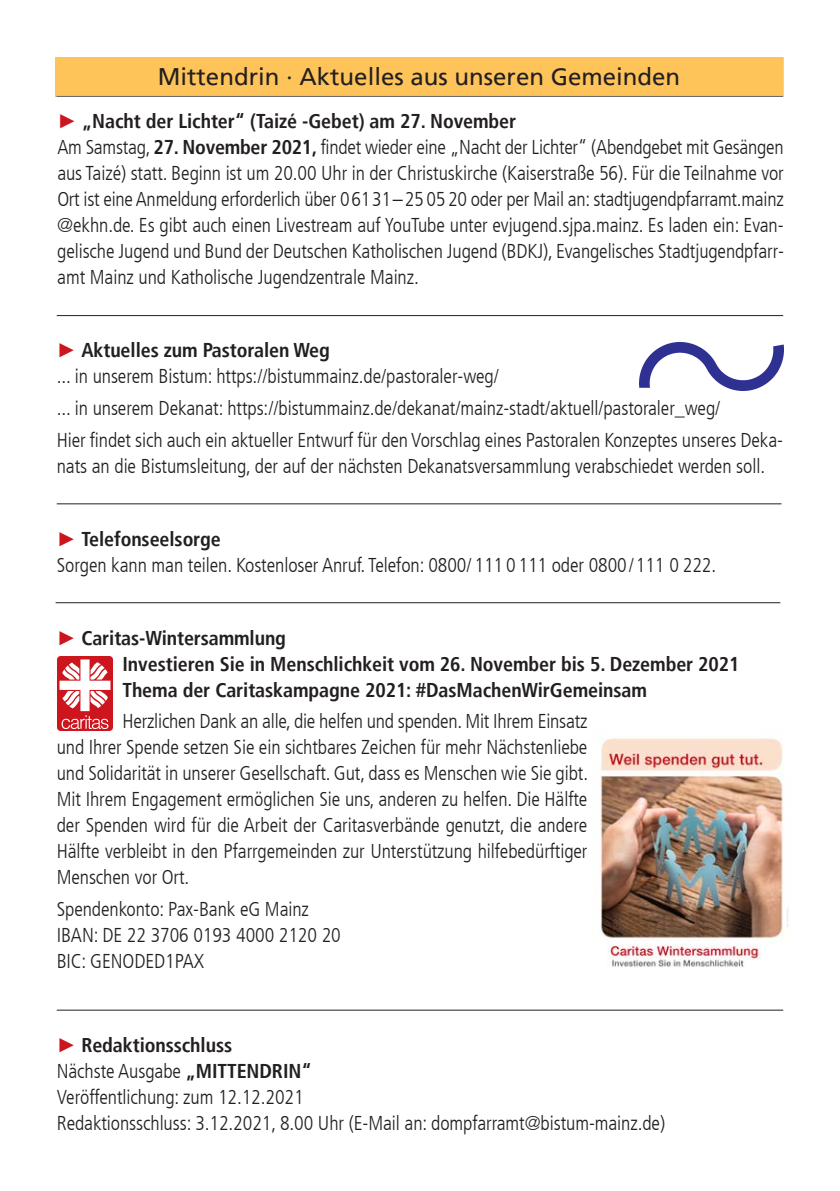
<style>
.page{position:relative;width:840px;height:1191px;background:#fff}
.page>*{position:absolute;margin:0;border:0;box-sizing:border-box;transform-origin:0 0}
.t1{font:24px "Frutiger LT";color:#231f20}
.t2{font:300 condensed 20px/26px "Frutiger LT";letter-spacing:-.005em;color:#231f20}
.t3{font:700 condensed 20px/26px "Frutiger LT";letter-spacing:-.005em;color:#231f20}
.s1{font-family:"Arial";font-weight:400;font-stretch:normal;color:#cd151d}
.s2{font-weight:700}
</style>
<div class="page">
<div style="left:56px;top:57px;width:726px;height:39px;background:#fec459"></div>
<hr style="left:56px;top:96px;width:726px;height:1px;background:#636366">
<hr style="left:57px;top:503px;width:724px;height:1px;background:#231f20">
<img style="left:57px;top:657px;width:55px;height:73px">
<img style="left:639px;top:342px;width:143px;height:48px">
<hr style="left:57px;top:315px;width:725px;height:1px;background:#231f20">
<img style="left:600px;top:738px;width:188px;height:229px">
<hr style="left:57px;top:1009px;width:725px;height:1px;background:#231f20">
<hr style="left:56px;top:602px;width:723px;height:1px;background:#231f20">
<p class="t1" style="left:158px;top:62px;width:523px">Mittendrin · Aktuelles aus unseren Gemeinden</p>
<p class="t2" style="left:57px;top:109px;width:727px"><span class="s1">►</span> <span class="s2">„Nacht der Lichter“ (Taizé -Gebet) am 27. November<br></span>Am Samstag, <span class="s2">27. November 2021,</span> findet wieder eine „Nacht der Lichter“ (Abendgebet mit Gesängen aus Taizé) statt. Beginn ist um 20.00 Uhr in der Christuskirche (Kaiserstraße 56). Für die Teilnahme vor Ort ist eine Anmeldung erforderlich über 06131–25 05 20 oder per Mail an: stadtjugendpfarramt.mainz @ekhn.de. Es gibt auch einen Livestream auf YouTube unter evjugend.sjpa.mainz. Es laden ein: Evan&shy;gelische Jugend und Bund der Deutschen Katholischen Jugend (BDKJ), Evangelisches Stadtjugendpfarr&shy;amt Mainz und Katholische Jugendzentrale Mainz.</p>
<p class="t2" style="left:57px;top:338px;width:443px"><span class="s1">►</span> <span class="s2">Aktuelles zum Pastoralen Weg<br></span>... in unserem Bistum: https://bistummainz.de/pastoraler-weg/</p>
<p class="t2" style="left:57px;top:395px;width:664px">... in unserem Dekanat: https://bistummainz.de/dekanat/mainz-stadt/aktuell/pastoraler_weg/</p>
<p class="t2" style="left:57px;top:427px;width:727px">Hier findet sich auch ein aktueller Entwurf für den Vorschlag eines Pastoralen Konzeptes unseres Deka&shy;nats an die Bistumsleitung, der auf der nächsten Dekanatsversammlung verabschiedet werden soll.</p>
<p class="t2" style="left:57px;top:526px;width:660px"><span class="s1">►</span> <span class="s2">Telefonseelsorge<br></span>Sorgen kann man teilen. Kostenloser Anruf. Telefon: 0800/ 1110 111 oder 0800/111 0 222.</p>
<p class="t3" style="left:122px;top:624px;width:618px;text-indent:-66px"><span class="s1">►</span> Caritas-Wintersammlung<br>Investieren Sie in Menschlichkeit vom 26. November bis 5. Dezember 2021<br>Thema der Caritaskampagne 2021: #DasMachenWirGemeinsam</p>
<p class="t2" style="left:57px;top:708px;width:532px;text-align:justify;text-indent:66px">Herzlichen Dank an alle, die helfen und spenden. Mit Ihrem Einsatz und Ihrer Spende setzen Sie ein sichtbares Zeichen für mehr Nächstenliebe und Solidarität in unserer Gesellschaft. Gut, dass es Menschen wie Sie gibt.<br>Mit Ihrem Engagement ermöglichen Sie uns, anderen zu helfen. Die Hälfte der Spenden wird für die Arbeit der Caritasverbände genutzt, die andere Hälfte verbleibt in den Pfarrgemeinden zur Unterstützung hilfebedürftiger Menschen vor Ort.</p>
<p class="t2" style="left:57px;top:896px;width:285px">Spendenkonto: Pax-Bank eG Mainz<br>IBAN: DE 22 3706 0193 4000 2120 20<br>BIC: GENODED1PAX</p>
<p class="t2" style="left:57px;top:1032px;width:609px"><span class="s1">►</span> <span class="s2">Redaktionsschluss<br></span>Nächste Ausgabe <span class="s2">„MITTENDRIN“<br></span>Veröffentlichung: zum 12.12.2021<br>Redaktionsschluss: 3.12.2021, 8.00 Uhr (E-Mail an: dompfarramt@bistum-mainz.de)</p>
</div>
